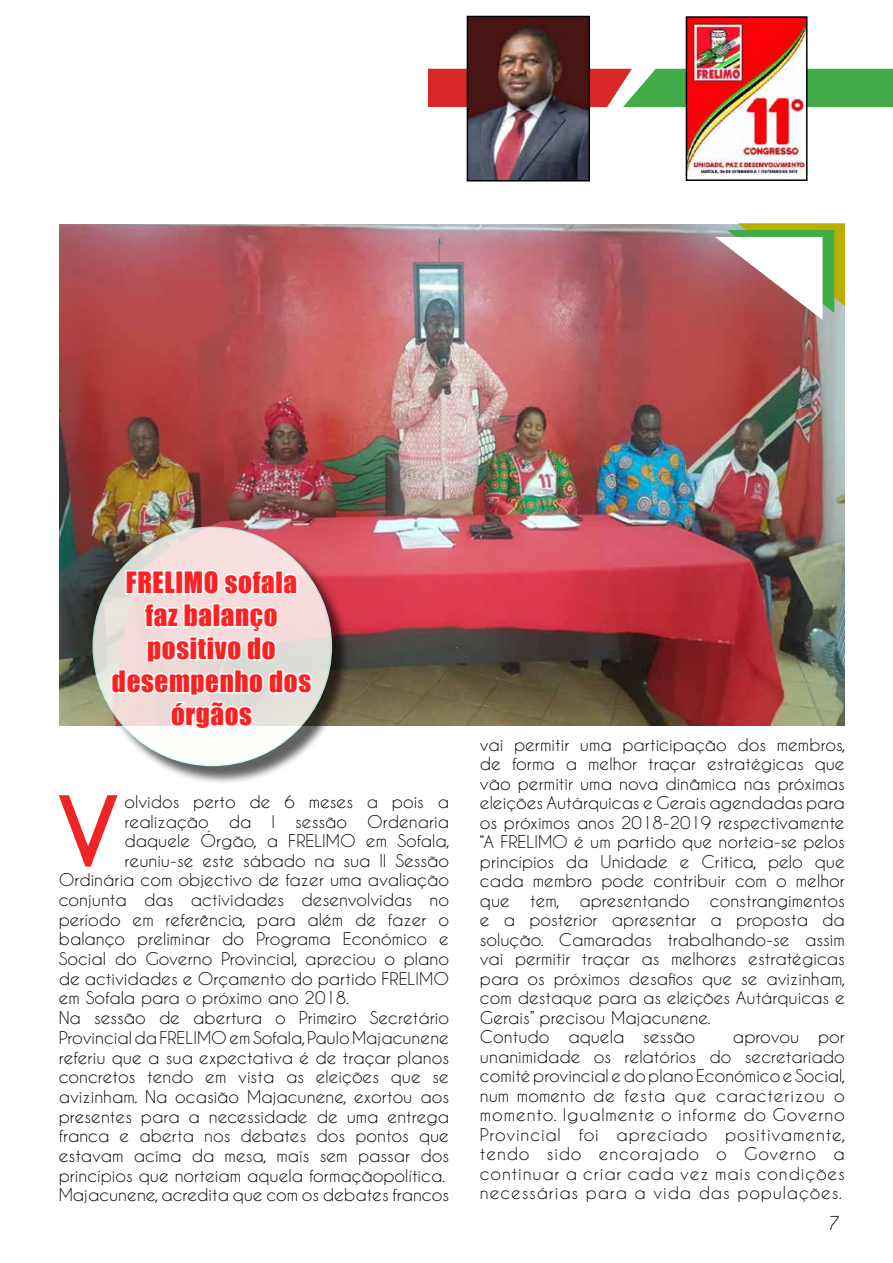
<style>
.page{position:relative;width:893px;height:1263px;background:#fff}
.page>*{position:absolute;margin:0;border:0;box-sizing:border-box;transform-origin:0 0}
.t1{font:700 91.35px "Caviar Dreams";color:#ee2524}
.t2{font:27px/33px "Impact";letter-spacing:.025em;color:#fd0305;text-align:center}
.t3{font:18px "Caviar Dreams";color:#000}
.t4{font:16.5px/19.5px "Caviar Dreams";color:#000101}
</style>
<div class="page">
<svg style="left:428px;top:69px;width:465px;height:38px"></svg>
<img style="left:689px;top:19px;width:115px;height:159px">
<div style="left:686px;top:16px;width:121px;height:165px;border:2px solid #000"></div>
<img style="left:470px;top:19px;width:117px;height:159px">
<div style="left:467px;top:16px;width:123px;height:165px;border:2px solid #000"></div>
<img style="left:60px;top:224px;width:785px;height:501px">
<div style="left:95px;top:529px;width:256px;height:256px;background:#000;opacity:.75"></div>
<svg style="left:93px;top:527px;width:238px;height:238px"></svg>
<svg style="left:109px;top:534px;width:205px;height:198px"></svg>
<svg style="left:715px;top:223px;width:130px;height:97px"></svg>
<h2 class="t2" style="left:112px;top:565px;width:201px">FRELIMO sofala faz balanço positivo do desempenho dos órgãos</h2>
<h1 class="t1" style="left:56px;top:777px;width:65px">V</h1>
<p class="t4" style="left:125px;top:792px;width:326px">olvidos perto de 6 meses a pois a</p>
<p class="t4" style="left:125px;top:811px;width:326px">realização da I sessão Ordenaria</p>
<p class="t4" style="left:125px;top:831px;width:327px">daquele Órgão, a FRELIMO em Sofala,</p>
<p class="t4" style="left:125px;top:850px;width:326px">reuniu-se este sábado na sua II Sessão</p>
<p class="t4" style="left:59px;top:870px;width:392px">Ordinária com objectivo de fazer uma avaliação</p>
<p class="t4" style="left:59px;top:890px;width:392px">conjunta das actividades desenvolvidas no</p>
<p class="t4" style="left:59px;top:909px;width:392px">período em referência, para além de fazer o</p>
<p class="t4" style="left:59px;top:929px;width:392px">balanço preliminar do Programa Económico e</p>
<p class="t4" style="left:59px;top:949px;width:392px">Social do Governo Provincial, apreciou o plano</p>
<p class="t4" style="left:59px;top:968px;width:392px">de actividades e Orçamento do partido FRELIMO</p>
<p class="t4" style="left:59px;top:988px;width:292px">em Sofala para o próximo ano 2018.</p>
<p class="t4" style="left:59px;top:1008px;width:392px">Na sessão de abertura o Primeiro Secretário</p>
<p class="t4" style="left:59px;top:1027px;width:392px">Provincial da FRELIMO em Sofala, Paulo Majacunene</p>
<p class="t4" style="left:59px;top:1047px;width:392px">referiu que a sua expectativa é de traçar planos</p>
<p class="t4" style="left:59px;top:1067px;width:392px">concretos tendo em vista as eleições que se</p>
<p class="t4" style="left:59px;top:1086px;width:392px">avizinham. Na ocasião Majacunene, exortou aos</p>
<p class="t4" style="left:59px;top:1106px;width:392px">presentes para a necessidade de uma entrega</p>
<p class="t4" style="left:59px;top:1126px;width:392px">franca e aberta nos debates dos pontos que</p>
<p class="t4" style="left:59px;top:1145px;width:392px">estavam acima da mesa, mais sem passar dos</p>
<p class="t4" style="left:59px;top:1165px;width:388px">princípios que norteiam aquela formaçãopolítica.</p>
<p class="t4" style="left:59px;top:1185px;width:392px">Majacunene, acredita que com os debates francos</p>
<p class="t4" style="left:480px;top:734px;width:367px">vai permitir uma participação dos membros, de forma a melhor traçar estratégicas que vão permitir uma nova dinâmica nas próximas eleições Autárquicas e Gerais agendadas para os próximos anos 2018-2019 respectivamente “A FRELIMO é um partido que norteia-se pelos princípios da Unidade e Critica, pelo que cada membro pode contribuir com o melhor que tem, apresentando constrangimentos e a posterior apresentar a proposta da solução. Camaradas trabalhando-se assim vai permitir traçar as melhores estratégicas para os próximos desafios que se avizinham, com destaque para as eleições Autárquicas e Gerais” precisou Majacunene.<br>Contudo aquela sessão</p>
<p class="t4" style="left:480px;top:1027px;width:367px;text-align:justify;text-indent:253px">aprovou por unanimidade os relatórios do secretariado comité provincial e do plano Económico e Social, num momento de festa que caracterizou o momento. Igualmente o informe do Governo Provincial foi apreciado positivamente, tendo sido encorajado o Governo a continuar a criar cada vez mais condições necessárias para a vida das populações.</p>
<p class="t3" style="left:829px;top:1213px;width:12px">7</p>
</div>
